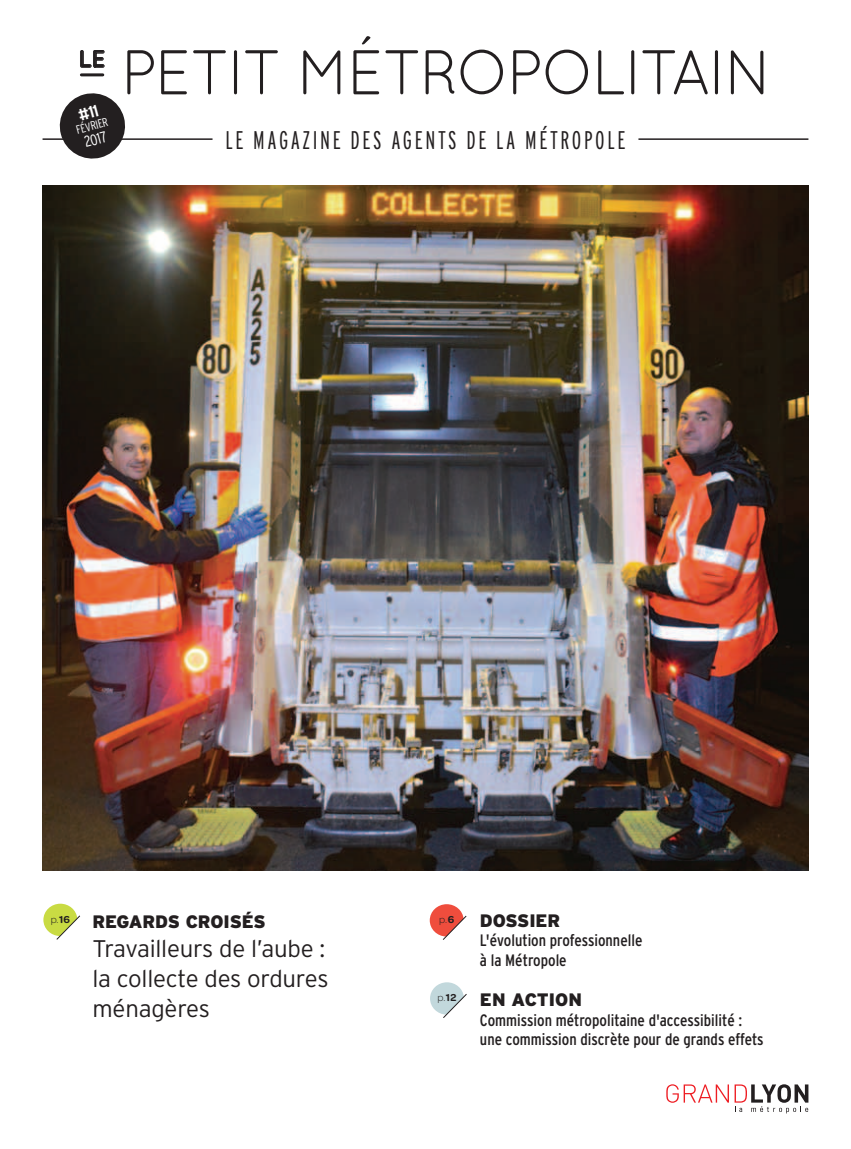
<style>
.page{position:relative;width:851px;height:1149px;background:#fff}
.page>*{position:absolute;margin:0;border:0;box-sizing:border-box;transform-origin:0 0}
.t1{font:63px "Quicksand";letter-spacing:-.045em;color:#231f20}
.t2{font:300 extra-condensed 25.5px "Interstate";letter-spacing:.1em;color:#231f20}
.t3{font:300 24px/29.7px "Interstate";letter-spacing:-.01em;color:#231f20}
.t4{font:700 24px "Quicksand";color:#231f20}
.t5{font:900 18px "Interstate";letter-spacing:-.01em;color:#231f20}
.t6{font:condensed 16.5px/19.5px "Interstate";color:#231f20}
.t7{font:300 condensed 15.45px "Interstate";color:#fff}
.t8{font:300 condensed 12px "Interstate";color:#fff}
.t9{font:300 10.8px "Omnes";color:#231f20}
.s1{font-weight:600}
</style>
<div class="page">
<img style="left:43px;top:185px;width:765px;height:685px">
<hr style="left:43px;top:138px;width:169px;height:2px;background:#231f20">
<hr style="left:638px;top:138px;width:170px;height:2px;background:#231f20">
<svg style="left:80px;top:50px;width:25px;height:18px"></svg>
<hr style="left:81px;top:73px;width:22px;height:3px;background:#231f20">
<svg style="left:666px;top:1084px;width:62px;height:18px"></svg>
<svg style="left:734px;top:1084px;width:74px;height:29px"></svg>
<svg style="left:430px;top:982px;width:37px;height:36px"></svg>
<svg style="left:429px;top:904px;width:38px;height:36px"></svg>
<svg style="left:43px;top:903px;width:37px;height:37px"></svg>
<svg style="left:56px;top:93px;width:72px;height:66px"></svg>
<h3 class="t4" style="left:78px;top:44px;width:29px">Le</h3>
<p class="t8" style="left:75px;top:123px;width:32px;rotate:-15deg">février</p>
<p class="t7" style="left:82px;top:134px;width:24px;rotate:-15deg">2017</p>
<h1 class="t1" style="left:121px;top:36px;width:653px">PETIT MÉTROPOLITAIN</h1>
<h2 class="t2" style="left:225px;top:125px;width:401px">LE MAGAZINE DES AGENTS DE LA MÉTROPOLE</h2>
<p class="t9" style="left:51px;top:913px;width:21px">p.<span class="s1">16</span></p>
<p class="t5" style="left:92px;top:910px;width:175px">REGARDS CROISÉS</p>
<h3 class="t3" style="left:92px;top:933px;width:237px">Travailleurs de l’aube : la collecte des ordures ménagères</h3>
<p class="t9" style="left:439px;top:913px;width:16px">p.<span class="s1">6</span></p>
<p class="t5" style="left:480px;top:909px;width:12px">DOSSIE</p>
<p class="t5" style="left:547px;top:909px;width:14px">R</p>
<p class="t6" style="left:480px;top:930px;width:164px">L'évolution professionnelle à la Métropole</p>
<p class="t9" style="left:437px;top:991px;width:20px">p.<span class="s1">12</span></p>
<p class="t5" style="left:480px;top:989px;width:104px">EN ACTION</p>
<p class="t6" style="left:480px;top:1009px;width:285px">Commission métropolitaine d'accessibilité : une commission discrète pour de grands effets</p>
</div>
